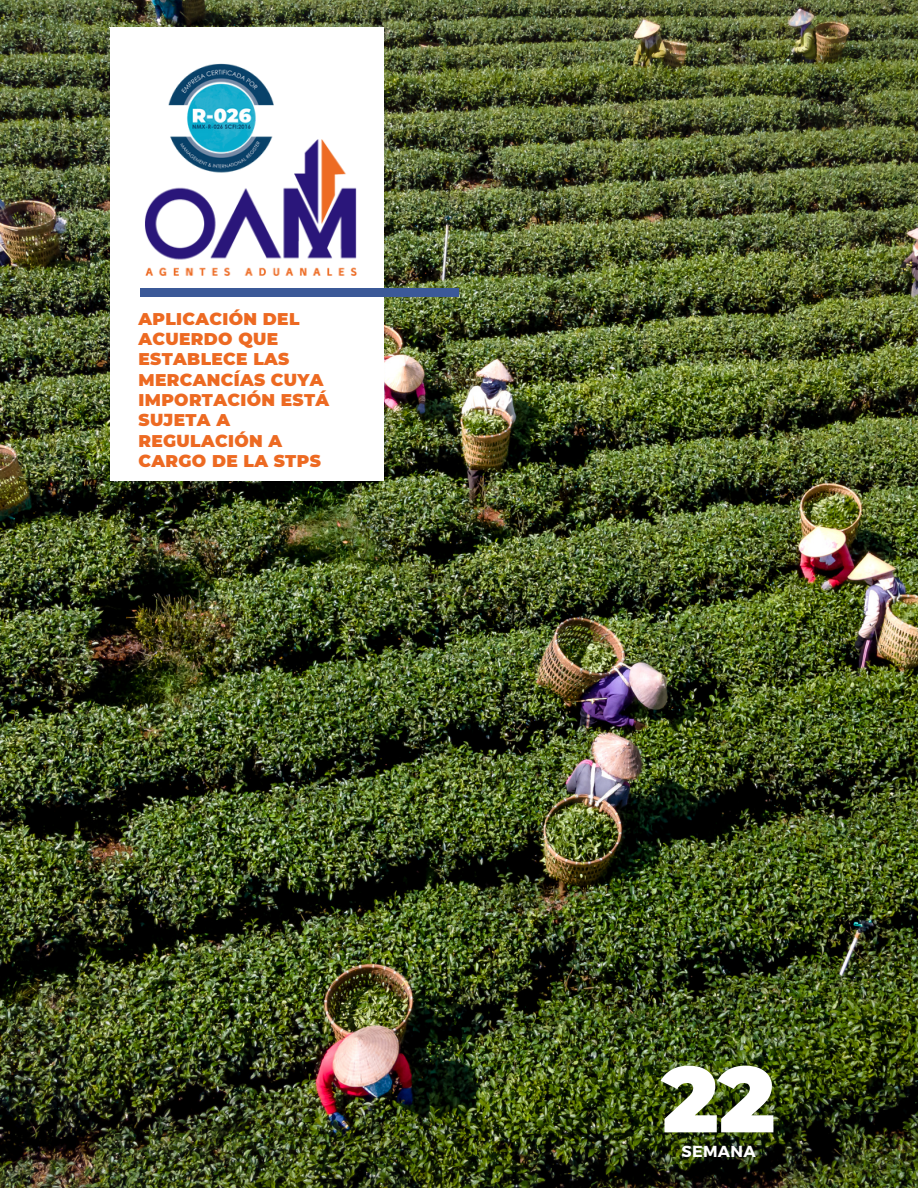
<style>
.page{position:relative;width:918px;height:1188px;background:#fff}
.page>*{position:absolute;margin:0;border:0;box-sizing:border-box;transform-origin:0 0}
.t1{font:900 93.15px "Montserrat";color:#fff}
.t2{font:900 16.95px/20.2px "Montserrat";letter-spacing:.02em;color:#ed6a22}
.t3{font:700 15.9px "Montserrat";letter-spacing:.02em;color:#fff}
</style>
<div class="page">
<img style="left:0;top:0;width:918px;height:1188px">
<div style="left:110px;top:28px;width:274px;height:453px;background:#fff"></div>
<img style="left:145px;top:140px;width:212px;height:136px">
<div style="left:140px;top:289px;width:318px;height:8px;background:#3b5998"></div>
<img style="left:145px;top:63px;width:157px;height:112px">
<p class="t2" style="left:139px;top:309px;width:192px">APLICACIÓN DEL<br>ACUERDO QUE<br>ESTABLECE LAS<br>MERCANCÍAS CUYA<br>IMPORTACIÓN ESTÁ<br>SUJETA A<br>REGULACIÓN A<br>CARGO DE LA STPS</p>
<p class="t1" style="left:662px;top:1042px;width:115px">22</p>
<p class="t3" style="left:681px;top:1141px;width:76px">SEMANA</p>
</div>
